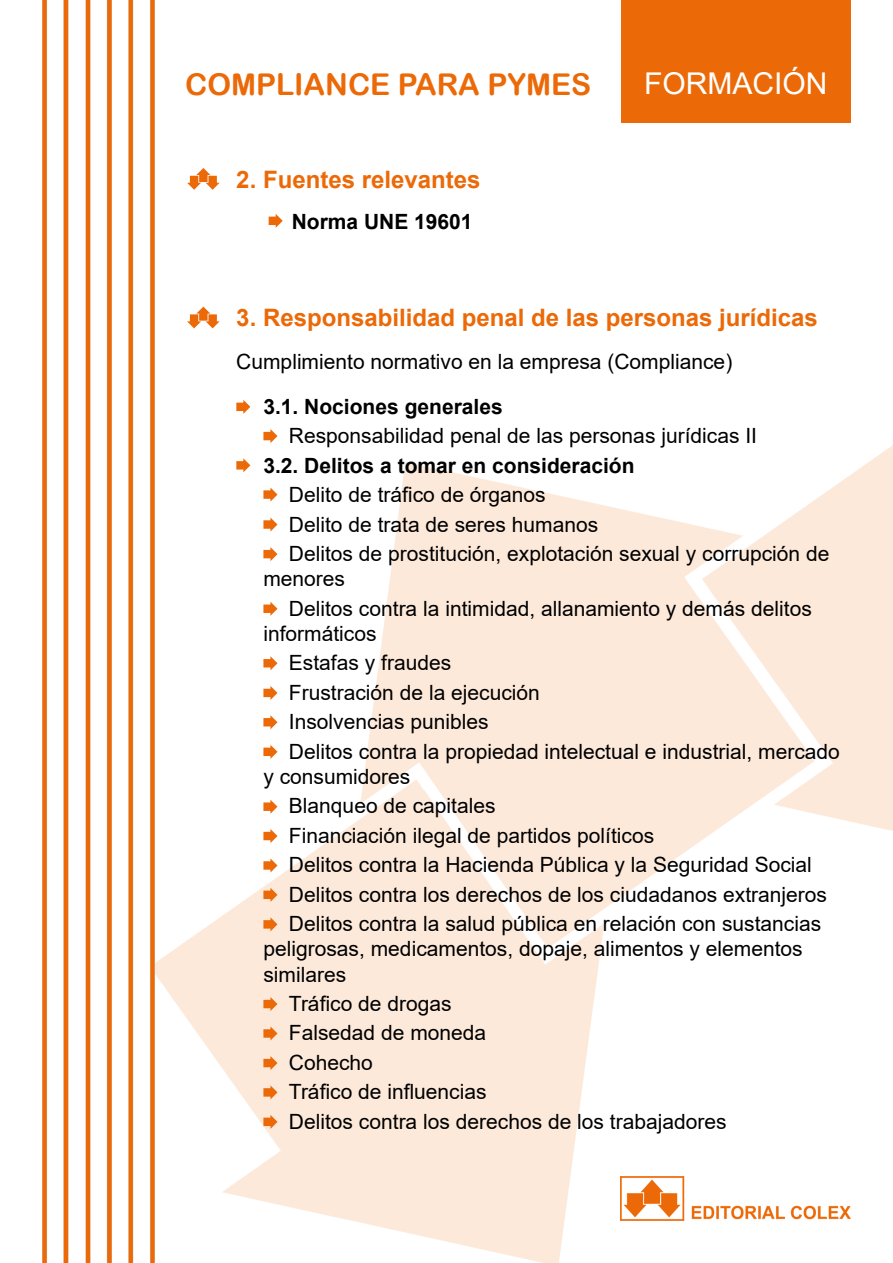
<style>
.page{position:relative;width:893px;height:1263px;background:#fff}
.page>*{position:absolute;margin:0;border:0;box-sizing:border-box;transform-origin:0 0}
.t1{font:30px "Arial Rounded MT Bold";color:#eb6907}
.t2{font:30px "Arial";color:#fff}
.t3{font:700 24px "Arial";color:#ec6907}
.t4{font:21px/29.4px "Arial";color:#000}
.t5{font:700 21px "Arial";color:#000}
</style>
<div class="page">
<img style="left:155px;top:446px;width:738px;height:817px">
<img style="left:620px;top:1176px;width:230px;height:44px">
<img style="left:43px;top:0;width:112px;height:1263px">
<div style="left:621px;top:0;width:229px;height:123px;background:#ec6907"></div>
<svg style="left:187px;top:168px;width:33px;height:22px"></svg>
<svg style="left:187px;top:307px;width:33px;height:21px"></svg>
<svg style="left:263px;top:429px;width:14px;height:14px"></svg>
<svg style="left:236px;top:400px;width:14px;height:14px"></svg>
<svg style="left:263px;top:488px;width:14px;height:14px"></svg>
<svg style="left:236px;top:458px;width:14px;height:15px"></svg>
<svg style="left:263px;top:517px;width:14px;height:15px"></svg>
<svg style="left:263px;top:547px;width:14px;height:15px"></svg>
<svg style="left:263px;top:602px;width:14px;height:15px"></svg>
<svg style="left:263px;top:656px;width:14px;height:15px"></svg>
<svg style="left:263px;top:686px;width:14px;height:15px"></svg>
<svg style="left:263px;top:715px;width:14px;height:15px"></svg>
<svg style="left:263px;top:745px;width:14px;height:15px"></svg>
<svg style="left:263px;top:800px;width:14px;height:15px"></svg>
<svg style="left:263px;top:829px;width:14px;height:15px"></svg>
<svg style="left:263px;top:858px;width:14px;height:15px"></svg>
<svg style="left:263px;top:888px;width:14px;height:15px"></svg>
<svg style="left:263px;top:917px;width:14px;height:15px"></svg>
<svg style="left:263px;top:997px;width:14px;height:15px"></svg>
<svg style="left:263px;top:1026px;width:14px;height:15px"></svg>
<svg style="left:263px;top:1056px;width:14px;height:15px"></svg>
<svg style="left:263px;top:1085px;width:14px;height:15px"></svg>
<svg style="left:263px;top:1115px;width:14px;height:15px"></svg>
<svg style="left:269px;top:214px;width:14px;height:14px"></svg>
<h1 class="t1" style="left:185px;top:67px;width:407px">COMPLIANCE PARA PYMES</h1>
<h1 class="t2" style="left:644px;top:63px;width:185px">FORMACIÓN</h1>
<p class="t3" style="left:236px;top:162px;width:246px">2. Fuentes relevantes</p>
<p class="t5" style="left:292px;top:207px;width:182px">Norma UNE 19601</p>
<p class="t3" style="left:236px;top:301px;width:583px">3. Responsabilidad penal de las personas jurídicas</p>
<p class="t4" style="left:236px;top:347px;width:497px">Cumplimiento normativo en la empresa (Compliance)</p>
<p class="t5" style="left:263px;top:392px;width:241px">3.1. Nociones generales</p>
<p class="t4" style="left:289px;top:421px;width:470px">Responsabilidad penal de las personas jurídicas II</p>
<p class="t5" style="left:263px;top:450px;width:373px">3.2. Delitos a tomar en consideración</p>
<p class="t4" style="left:289px;top:480px;width:542px">Delito de tráfico de órganos<br>Delito de trata de seres humanos<br>Delitos de prostitución, explotación sexual y corrupción de</p>
<p class="t4" style="left:289px;top:564px;width:524px;text-indent:-26px">menores<br>Delitos contra la intimidad, allanamiento y demás delitos</p>
<p class="t4" style="left:289px;top:619px;width:552px;text-indent:-26px">informáticos<br>Estafas y fraudes<br>Frustración de la ejecución<br>Insolvencias punibles<br>Delitos contra la propiedad intelectual e industrial, mercado</p>
<p class="t4" style="left:289px;top:762px;width:540px;text-indent:-26px">y consumidores<br>Blanqueo de capitales<br>Financiación ilegal de partidos políticos<br>Delitos contra la Hacienda Pública y la Seguridad Social Delitos contra los derechos de los ciudadanos extranjeros Delitos contra la salud pública en relación con sustancias</p>
<p class="t4" style="left:263px;top:936px;width:541px;line-height:25.2px">peligrosas, medicamentos, dopaje, alimentos y elementos similares</p>
<p class="t4" style="left:289px;top:989px;width:439px">Tráfico de drogas<br>Falsedad de moneda<br>Cohecho<br>Tráfico de influencias<br>Delitos contra los derechos de los trabajadores</p>
</div>
